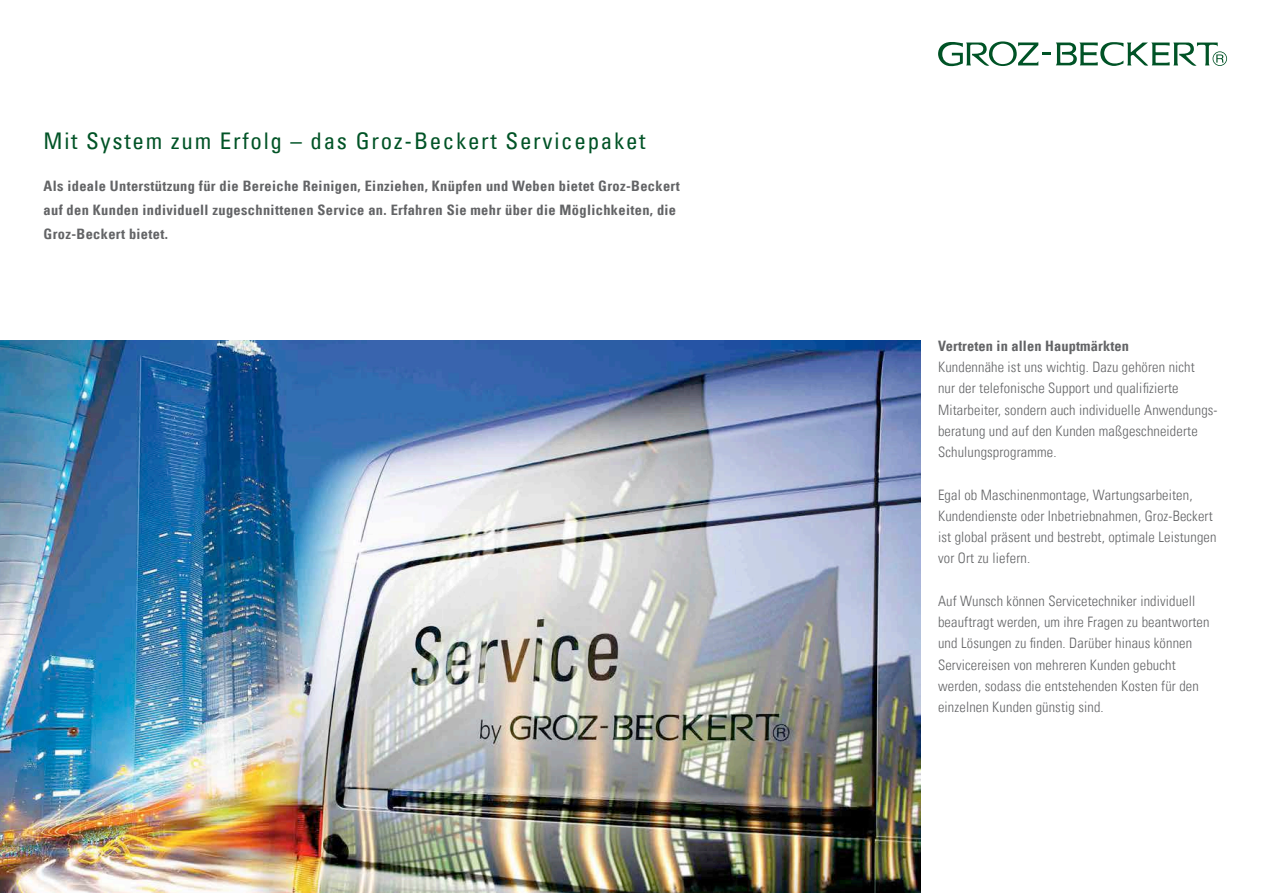
<style>
.page{position:relative;width:1263px;height:893px;background:#fff}
.page>*{position:absolute;margin:0;border:0;box-sizing:border-box;transform-origin:0 0}
.t1{font:condensed 22.95px "Univers Com 57";letter-spacing:.075em;color:#005326}
.t2{font:14.4px/21.3px "Univers Com 47 Light Cond";letter-spacing:.01em;color:#636466}
.t3{font:14.4px/23.9px "Univers Com 67 Bold Cond";letter-spacing:.025em;color:#636466}
</style>
<div class="page">
<img style="left:0;top:340px;width:921px;height:553px">
<svg style="left:938px;top:41px;width:112px;height:25px"></svg>
<svg style="left:1056px;top:42px;width:171px;height:24px"></svg>
<h1 class="t1" style="left:44px;top:126px;width:603px">Mit System zum Erfolg – das Groz-Beckert Servicepaket</h1>
<p class="t3" style="left:44px;top:174px;width:638px">Als ideale Unterstützung für die Bereiche Reinigen, Einziehen, Knüpfen und Weben bietet Groz-Beckert auf den Kunden individuell zugeschnittenen Service an. Erfahren Sie mehr über die Möglichkeiten, die<br>Groz-Beckert bietet.</p>
<p class="t3" style="left:938px;top:334px;width:193px">Vertreten in allen Hauptmärkten</p>
<p class="t2" style="left:938px;top:356px;width:281px">Kundennähe ist uns wichtig. Dazu gehören nicht<br>nur der telefonische Support und qualifizierte Mitarbeiter, sondern auch individuelle Anwendungs&shy;beratung und auf den Kunden maßgeschneiderte Schulungsprogramme.</p>
<p class="t2" style="left:938px;top:484px;width:280px">Egal ob Maschinenmontage, Wartungsarbeiten, Kundendienste oder Inbetriebnahmen, Groz-Beckert ist global präsent und bestrebt, optimale Leistungen vor Ort zu liefern.</p>
<p class="t2" style="left:938px;top:590px;width:273px">Auf Wunsch können Servicetechniker individuell beauftragt werden, um ihre Fragen zu beantworten und Lösungen zu finden. Darüber hinaus können Servicereisen von mehreren Kunden gebucht werden, sodass die entstehenden Kosten für den einzelnen Kunden günstig sind.</p>
</div>
